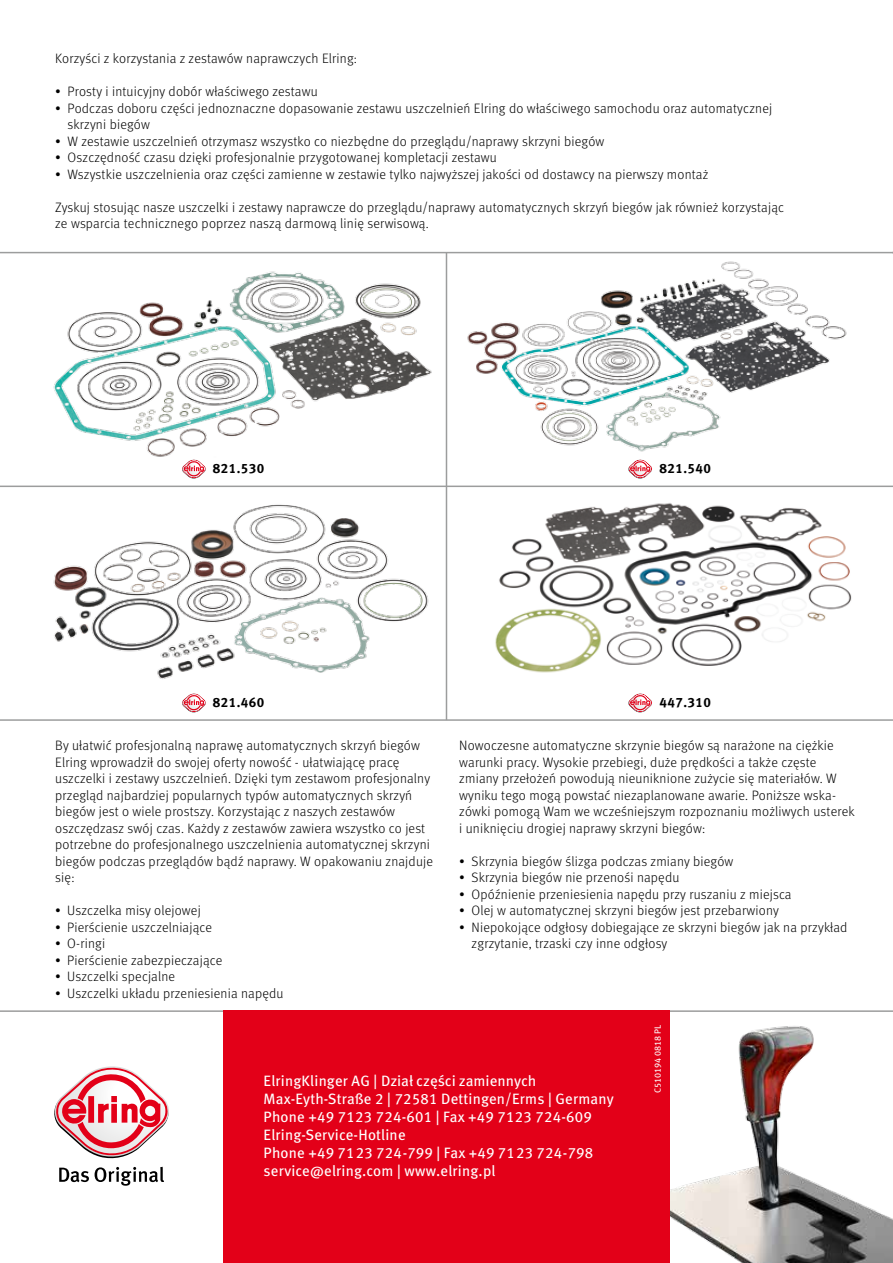
<style>
.page{position:relative;width:893px;height:1263px;background:#fff}
.page>*{position:absolute;margin:0;border:0;box-sizing:border-box;transform-origin:0 0}
.t1{font:15px/18px "Meta Book LF";letter-spacing:.015em;color:#fff}
.t2{font:15px "Meta Pro";letter-spacing:-.005em;color:#fff}
.t3{font:300 13.65px/16.5px "Meta Pro";letter-spacing:.015em;color:#000}
.t4{font:13.5px "Meta Bold LF";letter-spacing:.03em;color:#000}
.t5{font:9px "Meta Book LF";color:#fff}
.s1{font-family:"Meta Book LF"}
</style>
<div class="page">
<img style="left:670px;top:1026px;width:223px;height:237px">
<hr style="left:670px;top:1010px;width:223px;height:2px;background:#9c9d9d">
<hr style="left:0;top:1010px;width:225px;height:2px;background:#9c9d9d">
<img style="left:53px;top:271px;width:379px;height:186px">
<img style="left:467px;top:261px;width:380px;height:191px">
<img style="left:53px;top:504px;width:376px;height:175px">
<hr style="left:0;top:252px;width:893px;height:1px;background:#9c9d9d">
<hr style="left:446px;top:253px;width:1px;height:467px;background:#9c9d9d">
<hr style="left:0;top:719px;width:893px;height:2px;background:#9c9d9d">
<hr style="left:0;top:486px;width:893px;height:1px;background:#9c9d9d">
<svg style="left:59px;top:1168px;width:30px;height:14px"></svg>
<svg style="left:95px;top:1167px;width:69px;height:19px"></svg>
<svg style="left:54px;top:1066px;width:115px;height:93px"></svg>
<img style="left:495px;top:503px;width:357px;height:170px">
<div style="left:223px;top:1010px;width:447px;height:253px;background:#e30018"></div>
<svg style="left:182px;top:459px;width:24px;height:20px"></svg>
<svg style="left:182px;top:693px;width:24px;height:20px"></svg>
<svg style="left:628px;top:459px;width:24px;height:20px"></svg>
<svg style="left:628px;top:693px;width:24px;height:20px"></svg>
<p class="t3" style="left:55px;top:50px;width:303px">Korzyści z korzystania z zestawów naprawczych Elring:</p>
<p class="t3" style="left:55px;top:83px;width:264px">• Prosty i intuicyjny dobór właściwego zestawu</p>
<p class="t3" style="left:68px;top:99px;width:706px;text-indent:-12px">• Podczas doboru części jednoznaczne dopasowanie zestawu uszczelnień Elring do właściwego samochodu oraz automatycznej skrzyni biegów</p>
<p class="t3" style="left:55px;top:132px;width:551px">• W zestawie uszczelnień otrzymasz wszystko co niezbędne do przeglądu/naprawy skrzyni biegów</p>
<p class="t3" style="left:55px;top:149px;width:443px">• Oszczędność czasu dzięki profesjonalnie przygotowanej kompletacji zestawu</p>
<p class="t3" style="left:55px;top:165px;width:655px">• Wszystkie uszczelnienia oraz części zamienne w zestawie tylko najwyższej jakości od dostawcy na pierwszy montaż</p>
<p class="t3" style="left:55px;top:198px;width:730px">Zyskuj stosując nasze uszczelki i zestawy naprawcze do przeglądu/naprawy automatycznych skrzyń biegów jak również korzystając ze wsparcia technicznego poprzez naszą darmową linię serwisową.</p>
<p class="t4" style="left:213px;top:460px;width:53px">821.530</p>
<p class="t4" style="left:659px;top:460px;width:53px">821.540</p>
<p class="t4" style="left:213px;top:694px;width:53px">821.460</p>
<p class="t3" style="left:55px;top:736px;width:379px">By ułatwić profesjonalną naprawę automatycznych skrzyń biegów Elring wprowadził do swojej oferty nowość - ułatwiającę pracę uszczelki i zestawy uszczelnień. Dzięki tym zestawom profesjonalny przegląd najbardziej popularnych typów automatycznych skrzyń biegów jest o wiele prostszy. Korzystając z naszych zestawów oszczędzasz swój czas. Każdy z zestawów zawiera wszystko co jest potrzebne do profesjonalnego uszczelnienia automatycznej skrzyni biegów podczas przeglądów bądź naprawy. W opakowaniu znajduje się:</p>
<p class="t3" style="left:55px;top:901px;width:147px">• Uszczelka misy olejowej</p>
<p class="t3" style="left:55px;top:918px;width:158px">• Pierścienie uszczelniające</p>
<p class="t3" style="left:55px;top:934px;width:51px">• O-ringi</p>
<p class="t3" style="left:55px;top:951px;width:168px">• Pierścienie zabezpieczające</p>
<p class="t3" style="left:55px;top:967px;width:121px">• Uszczelki specjalne</p>
<p class="t3" style="left:55px;top:984px;width:230px">• Uszczelki układu przeniesienia napędu</p>
<p class="t4" style="left:659px;top:694px;width:53px">447.310</p>
<p class="t3" style="left:459px;top:736px;width:397px">Nowoczesne automatyczne skrzynie biegów są narażone na ciężkie warunki pracy. Wysokie przebiegi, duże prędkości a także częste zmiany przełożeń powodują nieuniknione zużycie się materiałów. W wyniku tego mogą powstać niezaplanowane awarie. Poniższe wska&shy;zówki pomogą Wam we wcześniejszym rozpoznaniu możliwych usterek i uniknięciu drogiej naprawy skrzyni biegów:</p>
<p class="t3" style="left:459px;top:852px;width:276px">• Skrzynia biegów ślizga podczas zmiany biegów</p>
<p class="t3" style="left:459px;top:868px;width:222px">• Skrzynia biegów nie przenośi napędu</p>
<p class="t3" style="left:459px;top:885px;width:334px">• Opóźnienie przeniesienia napędu przy ruszaniu z miejsca</p>
<p class="t3" style="left:459px;top:901px;width:321px">• Olej w automatycznej skrzyni biegów jest przebarwiony</p>
<p class="t3" style="left:472px;top:918px;width:377px;text-indent:-12px">• Niepokojące odgłosy dobiegające ze skrzyni biegów jak na przykład zgrzytanie, trzaski czy inne odgłosy</p>
<p class="t2" style="left:264px;top:1069px;width:274px"><span class="s1">ElringKlinger AG |</span> Dział części zamiennych</p>
<p class="t1" style="left:264px;top:1089px;width:352px">Max-Eyth-Straße 2 | 72581 Dettingen/Erms | Germany Phone +49 7123 724-601 | Fax +49 7123 724-609<br>Elring-Service-Hotline<br>Phone +49 7123 724-799 | Fax +49 7123 724-798 service@elring.com | www.elring.pl</p>
<p class="t5" style="left:652px;top:1093px;width:70px;rotate:-90deg">C510194 0818 PL</p>
</div>
